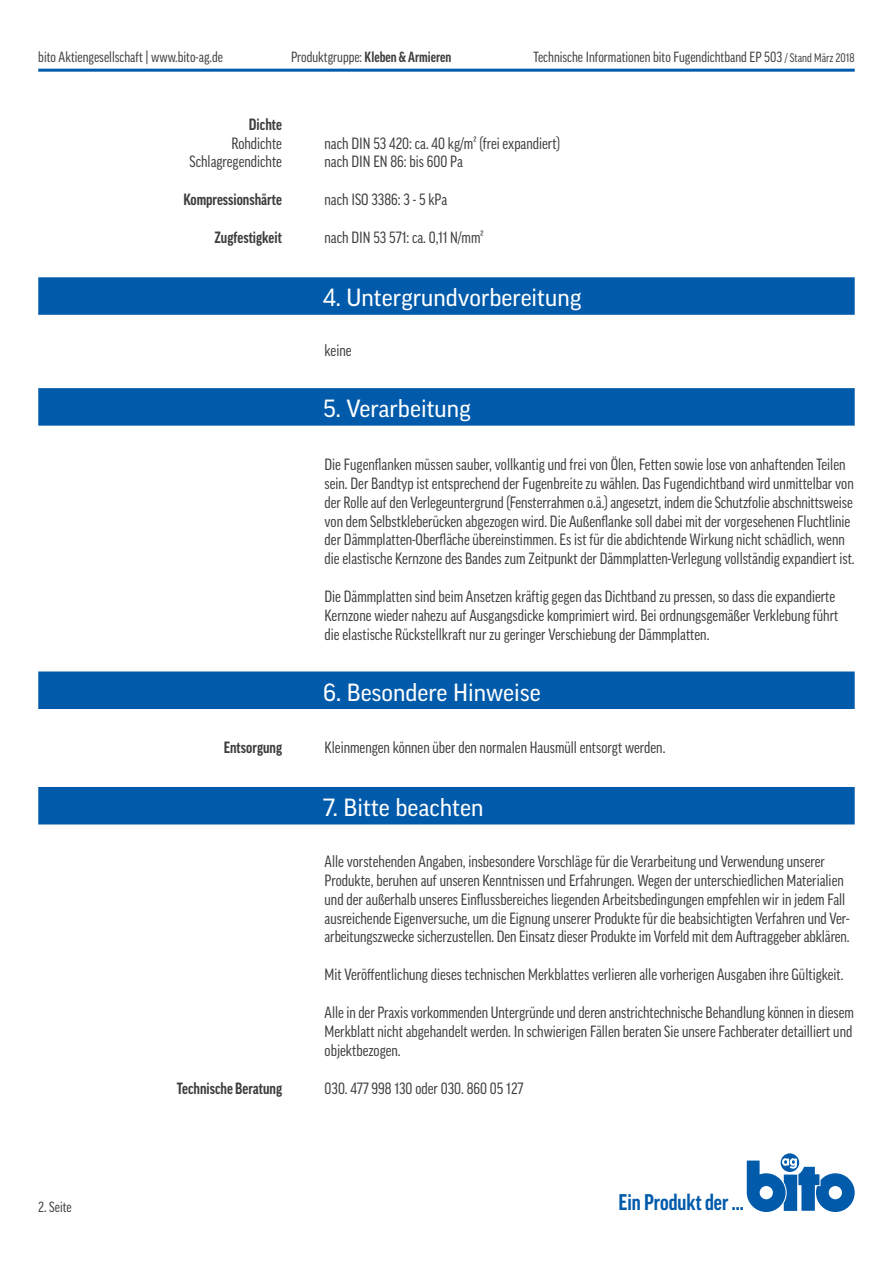
<style>
.page{position:relative;width:893px;height:1263px;background:#fff}
.page>*{position:absolute;margin:0;border:0;box-sizing:border-box;transform-origin:0 0}
.blauer_Balken{font:24px "Good Pro";color:#fff}
.t1{font:700 condensed 21.9px "Good Pro";color:#015aaa}
.Inhalt{font:condensed 15.75px/18.9px "Good Pro";color:#3e3e3f}
.Inhalt-2{font:700 condensed 15.75px "Good Pro";color:#3e3e3f}
.t2{font:condensed 14.25px "Good Pro";color:#3e3e3f}
.t3{font:700 condensed 14.25px "Good Pro";color:#3e3e3f}
.s1{font-weight:400}
.s2{font-size:12px}
</style>
<div class="page">
<hr style="left:38px;top:69px;width:817px;height:3px;background:#015aaa">
<svg style="left:781px;top:1153px;width:18px;height:19px"></svg>
<svg style="left:747px;top:1158px;width:108px;height:54px"></svg>
<div style="left:38px;top:671px;width:817px;height:38px;background:#015aaa"></div>
<div style="left:38px;top:787px;width:817px;height:37px;background:#015aaa"></div>
<div style="left:38px;top:388px;width:817px;height:38px;background:#015aaa"></div>
<div style="left:38px;top:277px;width:817px;height:38px;background:#015aaa"></div>
<p class="t2" style="left:38px;top:49px;width:186px">bito Aktiengesellschaft | www.bito-ag.de</p>
<p class="t3" style="left:291px;top:49px;width:162px"><span class="s1">Produktgruppe:</span> Kleben &amp; Armieren</p>
<p class="t2" style="left:534px;top:49px;width:323px">Technische Informationen bito Fugendichtband EP 503 <span class="s2">/ Stand März 2018</span></p>
<p class="Inhalt-2" style="left:249px;top:115px;width:35px">Dichte</p>
<p class="Inhalt" style="left:231px;top:133px;width:52px">Rohdichte</p>
<p class="Inhalt" style="left:190px;top:152px;width:94px">Schlagregendichte</p>
<p class="Inhalt-2" style="left:183px;top:191px;width:100px">Kompressionshärte</p>
<p class="Inhalt-2" style="left:214px;top:229px;width:69px">Zugfestigkeit</p>
<p class="Inhalt-2" style="left:224px;top:739px;width:60px">Entsorgung</p>
<p class="Inhalt-2" style="left:177px;top:1079px;width:107px">Technische Beratung</p>
<p class="Inhalt" style="left:325px;top:133px;width:237px">nach DIN 53 420: ca. 40 kg/m² (frei expandiert)</p>
<p class="Inhalt" style="left:325px;top:152px;width:140px">nach DIN EN 86: bis 600 Pa</p>
<p class="Inhalt" style="left:325px;top:190px;width:124px">nach ISO 3386: 3 - 5 kPa</p>
<p class="Inhalt" style="left:325px;top:228px;width:161px">nach DIN 53 571: ca. 0,11 N/mm²</p>
<p class="blauer_Balken" style="left:323px;top:284px;width:260px">4. Untergrundvorbereitung</p>
<p class="Inhalt" style="left:325px;top:341px;width:28px">keine</p>
<p class="blauer_Balken" style="left:323px;top:395px;width:149px">5. Verarbeitung</p>
<p class="Inhalt" style="left:325px;top:455px;width:532px">Die Fugenflanken müssen sauber, vollkantig und frei von Ölen, Fetten sowie lose von anhaftenden Teilen sein. Der Bandtyp ist entsprechend der Fugenbreite zu wählen. Das Fugendichtband wird unmittelbar von der Rolle auf den Verlegeuntergrund (Fensterrahmen o.ä.) angesetzt, indem die Schutzfolie abschnittsweise von dem Selbstkleberücken abgezogen wird. Die Außenflanke soll dabei mit der vorgesehenen Fluchtlinie der Dämmplatten-Oberfläche übereinstimmen. Es ist für die abdichtende Wirkung nicht schädlich, wenn die elastische Kernzone des Bandes zum Zeitpunkt der Dämmplatten-Verlegung vollständig expandiert ist.</p>
<p class="Inhalt" style="left:325px;top:587px;width:515px">Die Dämmplatten sind beim Ansetzen kräftig gegen das Dichtband zu pressen, so dass die expandierte<br>Kernzone wieder nahezu auf Ausgangsdicke komprimiert wird. Bei ordnungsgemäßer Verklebung führt die elastische Rückstellkraft nur zu geringer Verschiebung der Dämmplatten.</p>
<p class="blauer_Balken" style="left:323px;top:678px;width:219px">6. Besondere Hinweise</p>
<p class="Inhalt" style="left:325px;top:738px;width:342px">Kleinmengen können über den normalen Hausmüll entsorgt werden.</p>
<p class="blauer_Balken" style="left:323px;top:794px;width:162px">7. Bitte beachten</p>
<p class="Inhalt" style="left:325px;top:852px;width:527px">Alle vorstehenden Angaben, insbesondere Vorschläge für die Verarbeitung und Verwendung unserer Produkte, beruhen auf unseren Kenntnissen und Erfahrungen. Wegen der unterschiedlichen Materialien und der außerhalb unseres Einflussbereiches liegenden Arbeitsbedingungen empfehlen wir in jedem Fall ausreichende Eigenversuche, um die Eignung unserer Produkte für die beabsichtigten Verfahren und Ver&shy;arbeitungszwecke sicherzustellen. Den Einsatz dieser Produkte im Vorfeld mit dem Auftraggeber abklären.</p>
<p class="Inhalt" style="left:325px;top:965px;width:520px">Mit Veröffentlichung dieses technischen Merkblattes verlieren alle vorherigen Ausgaben ihre Gültigkeit.</p>
<p class="Inhalt" style="left:325px;top:1003px;width:531px;text-align:justify">Alle in der Praxis vorkommenden Untergründe und deren anstrichtechnische Behandlung können in diesem Merkblatt nicht abgehandelt werden. In schwierigen Fällen beraten Sie unsere Fachberater detailliert und objektbezogen.</p>
<p class="Inhalt" style="left:325px;top:1078px;width:200px">030. 477 998 130 oder 030. 860 05 127</p>
<p class="t2" style="left:38px;top:1199px;width:35px">2. Seite</p>
<h2 class="t1" style="left:618px;top:1190px;width:127px">Ein Produkt der ...</h2>
</div>
